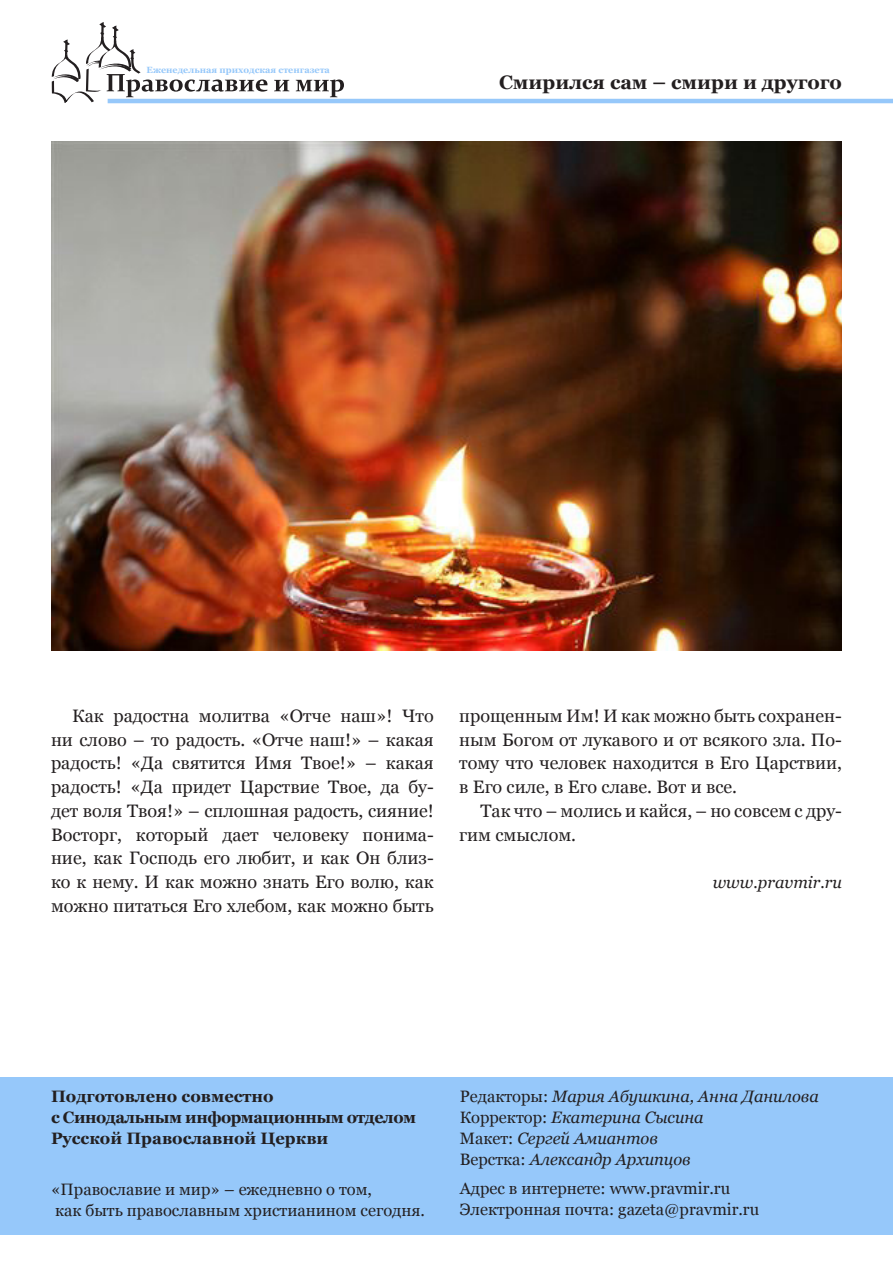
<style>
.page{position:relative;width:893px;height:1263px;background:#fff}
.page>*{position:absolute;margin:0;border:0;box-sizing:border-box;transform-origin:0 0}
.kolontitul{font:700 19.5px "Georgia";color:#231f20}
.Text{font:18px/23.7px "Georgia";color:#231f20;text-align:justify}
.t1{font:16.5px/21px "Georgia";color:#231f20}
.Bibliography{font:italic 16.5px/21px "Georgia";color:#231f20}
.t2{font:700 16.5px/21px "Georgia";color:#231f20}
.t3{font:700 9px "Georgia";color:#96c8fa}
.s1{font-style:normal}
</style>
<div class="page">
<div style="left:0;top:1077px;width:893px;height:157px;background:#96c8fa"></div>
<svg style="left:52px;top:22px;width:215px;height:81px"></svg>
<svg style="left:274px;top:80px;width:15px;height:11px"></svg>
<svg style="left:296px;top:79px;width:48px;height:18px"></svg>
<hr style="left:108px;top:99px;width:785px;height:4px;background:#96c8fa">
<img style="left:51px;top:141px;width:791px;height:510px">
<p class="t3" style="left:147px;top:64px;width:185px">Еженедельная приходская стенгазета</p>
<p class="kolontitul" style="left:499px;top:69px;width:344px">Смирился сам – смири и другого</p>
<p class="Text" style="left:51px;top:704px;width:384px;text-indent:21px">Как радостна молитва «Отче наш»! Что ни слово – то радость. «Отче наш!» – какая радость! «Да святится Имя Твое!» – какая радость! «Да придет Царствие Твое, да бу&shy;дет воля Твоя!» – сплошная радость, сияние!<br>Восторг, который дает человеку понима&shy;ние, как Господь его любит, и как Он близ&shy;ко к нему. И как можно знать Его волю, как можно питаться Его хлебом, как можно быть</p>
<p class="Text" style="left:459px;top:704px;width:384px">прощенным Им! И как можно быть сохранен&shy;ным Богом от лукавого и от всякого зла. По&shy;тому что человек находится в Его Царствии, в Его силе, в Его славе. Вот и все.</p>
<p class="Text" style="left:459px;top:799px;width:384px;text-indent:21px">Так что – молись и кайся, – но совсем с дру&shy;гим смыслом.</p>
<p class="Bibliography" style="left:713px;top:872px;width:131px">www.pravmir.ru</p>
<p class="t2" style="left:51px;top:1085px;width:367px">Подготовлено совместно<br>с Синодальным информационным отделом<br>Русской Православной Церкви</p>
<p class="t1" style="left:51px;top:1179px;width:376px">«Православие и мир» – ежедневно о том,<br>как быть православным христианином сегодня.</p>
<p class="Bibliography" style="left:460px;top:1086px;width:361px"><span class="s1">Редакторы:</span> Мария Абушкина, Анна Данилова<br><span class="s1">Корректор:</span> Екатерина Сысина<br><span class="s1">Макет:</span> Сергей Амиантов<br><span class="s1">Верстка:</span> Александр Архипцов</p>
<p class="t1" style="left:460px;top:1178px;width:301px">Адрес в интернете: www.pravmir.ru<br>Электронная почта: gazeta@pravmir.ru</p>
</div>
